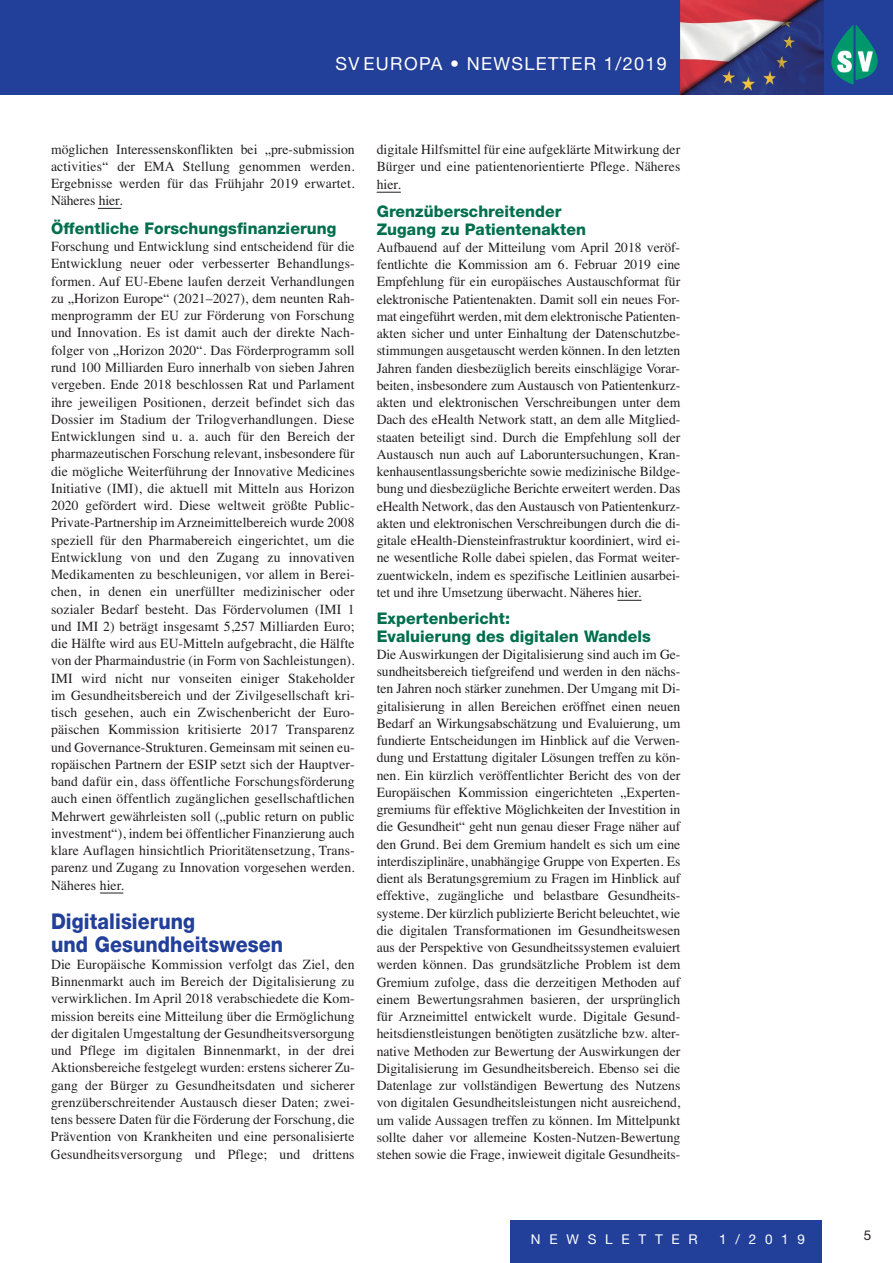
<style>
.page{position:relative;width:893px;height:1263px;background:#fff}
.page>*{position:absolute;margin:0;border:0;box-sizing:border-box;transform-origin:0 0}
.t1{font:800 21.75px/22.6px "Helvetica Neue";letter-spacing:.005em;color:#223f99;scale:.9 1}
.t2{font:18px "Helvetica Neue LT Std";letter-spacing:.075em;color:#fff}
.t3{font:800 16.05px/17.7px "Helvetica Neue";letter-spacing:.005em;color:#016f4e}
.t4{font:13.95px/17.2px "Times";letter-spacing:.005em;color:#231f20;text-align:justify}
.t5{font:13.5px "Helvetica Neue LT Std";letter-spacing:.65em;color:#fff}
.t6{font:13.5px "Helvetica Neue LT Std";color:#231f20}
</style>
<div class="page">
<div style="left:510px;top:1220px;width:312px;height:43px;background:#223f99"></div>
<div style="left:0;top:0;width:893px;height:94px;background:#223f99"></div>
<img style="left:855px;top:25px;width:23px;height:55px">
<img style="left:831px;top:25px;width:23px;height:60px">
<img style="left:835px;top:50px;width:17px;height:22px">
<img style="left:857px;top:51px;width:16px;height:21px">
<img style="left:680px;top:0;width:143px;height:94px">
<svg style="left:377px;top:192px;width:24px;height:1px"></svg>
<svg style="left:617px;top:600px;width:25px;height:1px"></svg>
<svg style="left:98px;top:208px;width:23px;height:1px"></svg>
<svg style="left:100px;top:893px;width:23px;height:1px"></svg>
<p class="t2" style="left:336px;top:58px;width:333px">SV EUROPA • NEWSLETTER 1/2019</p>
<p class="t4" style="left:51px;top:141px;width:305px">möglichen Interessenskonflikten bei „pre-submission activities“ der EMA Stellung genommen werden.<br>Ergebnisse werden für das Frühjahr 2019 erwartet.<br>Näheres hier.</p>
<p class="t3" style="left:51px;top:221px;width:287px">Öffentliche Forschungsfinanzierung</p>
<p class="t4" style="left:51px;top:238px;width:305px">Forschung und Entwicklung sind entscheidend für die Entwicklung neuer oder verbesserter Behandlungs&shy;formen. Auf EU-Ebene laufen derzeit Verhandlungen zu „Horizon Europe“ (2021–2027), dem neunten Rah&shy;menprogramm der EU zur Förderung von Forschung und Innovation. Es ist damit auch der direkte Nach&shy;folger von „Horizon 2020“. Das Förderprogramm soll rund 100 Milliarden Euro innerhalb von sieben Jahren vergeben. Ende 2018 beschlossen Rat und Parlament ihre jeweiligen Positionen, derzeit befindet sich das Dossier im Stadium der Trilogverhandlungen. Diese Entwicklungen sind u. a. auch für den Bereich der pharmazeutischen Forschung relevant, insbesondere für die mögliche Weiterführung der Innovative Medicines Initiative (IMI), die aktuell mit Mitteln aus Horizon 2020 gefördert wird. Diese weltweit größte Public-Private-Partnership im Arzneimittelbereich wurde 2008 speziell für den Pharmabereich eingerichtet, um die Entwicklung von und den Zugang zu innovativen Medikamenten zu beschleunigen, vor allem in Berei&shy;chen, in denen ein unerfüllter medizinischer oder sozialer Bedarf besteht. Das Fördervolumen (IMI 1 und IMI 2) beträgt insgesamt 5,257 Milliarden Euro; die Hälfte wird aus EU-Mitteln aufgebracht, die Hälfte von der Pharmaindustrie (in Form von Sachleistungen).<br>IMI wird nicht nur vonseiten einiger Stakeholder im Gesundheitsbereich und der Zivilgesellschaft kri&shy;tisch gesehen, auch ein Zwischenbericht der Euro&shy;päischen Kommission kritisierte 2017 Transparenz und Governance-Strukturen. Gemeinsam mit seinen eu&shy;ropäischen Partnern der ESIP setzt sich der Hauptver&shy;band dafür ein, dass öffentliche Forschungsförderung auch einen öffentlich zugänglichen gesellschaftlichen Mehrwert gewährleisten soll („public return on public investment“), indem bei öffentlicher Finanzierung auch klare Auflagen hinsichtlich Prioritätensetzung, Trans&shy;parenz und Zugang zu Innovation vorgesehen werden.<br>Näheres hier.</p>
<h1 class="t1" style="left:51px;top:912px;width:259px">Digitalisierung<br>und Gesundheitswesen</h1>
<p class="t4" style="left:51px;top:955px;width:305px">Die Europäische Kommission verfolgt das Ziel, den Binnenmarkt auch im Bereich der Digitalisierung zu verwirklichen. Im April 2018 verabschiedete die Kom&shy;mission bereits eine Mitteilung über die Ermöglichung der digitalen Umgestaltung der Gesundheitsversorgung und Pflege im digitalen Binnenmarkt, in der drei Aktionsbereiche festgelegt wurden: erstens sicherer Zu&shy;gang der Bürger zu Gesundheitsdaten und sicherer grenzüberschreitender Austausch dieser Daten; zwei&shy;tens bessere Daten für die Förderung der Forschung, die Prävention von Krankheiten und eine personalisierte Gesundheitsversorgung und Pflege; und drittens</p>
<p class="t4" style="left:377px;top:141px;width:305px">digitale Hilfsmittel für eine aufgeklärte Mitwirkung der Bürger und eine patientenorientierte Pflege. Näheres hier.</p>
<p class="t3" style="left:377px;top:204px;width:211px">Grenzüberschreitender<br>Zugang zu Patientenakten</p>
<p class="t4" style="left:377px;top:238px;width:305px">Aufbauend auf der Mitteilung vom April 2018 veröf&shy;fentlichte die Kommission am 6. Februar 2019 eine Empfehlung für ein europäisches Austauschformat für elektronische Patientenakten. Damit soll ein neues For&shy;mat eingeführt werden, mit dem elektronische Patienten&shy;akten sicher und unter Einhaltung der Datenschutzbe&shy;stimmungen ausgetauscht werden können. In den letzten Jahren fanden diesbezüglich bereits einschlägige Vorar&shy;beiten, insbesondere zum Austausch von Patientenkurz&shy;akten und elektronischen Verschreibungen unter dem Dach des eHealth Network statt, an dem alle Mitglied&shy;staaten beteiligt sind. Durch die Empfehlung soll der Austausch nun auch auf Laboruntersuchungen, Kran&shy;kenhausentlassungsberichte sowie medizinische Bildge&shy;bung und diesbezügliche Berichte erweitert werden. Das eHealth Network, das den Austausch von Patientenkurz&shy;akten und elektronischen Verschreibungen durch die di&shy;gitale eHealth-Diensteinfrastruktur koordiniert, wird ei&shy;ne wesentliche Rolle dabei spielen, das Format weiter&shy;zuentwickeln, indem es spezifische Leitlinien ausarbei&shy;tet und ihre Umsetzung überwacht. Näheres hier.</p>
<p class="t3" style="left:377px;top:610px;width:276px">Expertenbericht:<br>Evaluierung des digitalen Wandels</p>
<p class="t4" style="left:377px;top:645px;width:305px">Die Auswirkungen der Digitalisierung sind auch im Ge&shy;sundheitsbereich tiefgreifend und werden in den nächs&shy;ten Jahren noch stärker zunehmen. Der Umgang mit Di&shy;gitalisierung in allen Bereichen eröffnet einen neuen Bedarf an Wirkungsabschätzung und Evaluierung, um fundierte Entscheidungen im Hinblick auf die Verwen&shy;dung und Erstattung digitaler Lösungen treffen zu kön&shy;nen. Ein kürzlich veröffentlichter Bericht des von der Europäischen Kommission eingerichteten „Experten&shy;gremiums für effektive Möglichkeiten der Investition in die Gesundheit“ geht nun genau dieser Frage näher auf den Grund. Bei dem Gremium handelt es sich um eine interdisziplinäre, unabhängige Gruppe von Experten. Es dient als Beratungsgremium zu Fragen im Hinblick auf effektive, zugängliche und belastbare Gesundheits&shy;systeme. Der kürzlich publizierte Bericht beleuchtet, wie die digitalen Transformationen im Gesundheitswesen aus der Perspektive von Gesundheitssystemen evaluiert werden können. Das grundsätzliche Problem ist dem Gremium zufolge, dass die derzeitigen Methoden auf einem Bewertungsrahmen basieren, der ursprünglich für Arzneimittel entwickelt wurde. Digitale Gesund&shy;heitsdienstleistungen benötigten zusätzliche bzw. alter&shy;native Methoden zur Bewertung der Auswirkungen der Digitalisierung im Gesundheitsbereich. Ebenso sei die Datenlage zur vollständigen Bewertung des Nutzens von digitalen Gesundheitsleistungen nicht ausreichend, um valide Aussagen treffen zu können. Im Mittelpunkt sollte daher vor allemeine Kosten-Nutzen-Bewertung stehen sowie die Frage, inwieweit digitale Gesundheits-</p>
<p class="t5" style="left:531px;top:1234px;width:11px">N</p>
<p class="t6" style="left:864px;top:1230px;width:9px">5</p>
<p class="t5" style="left:549px;top:1234px;width:150px">EWSLETTER</p>
<p class="t5" style="left:719px;top:1234px;width:87px">1/2019</p>
</div>
